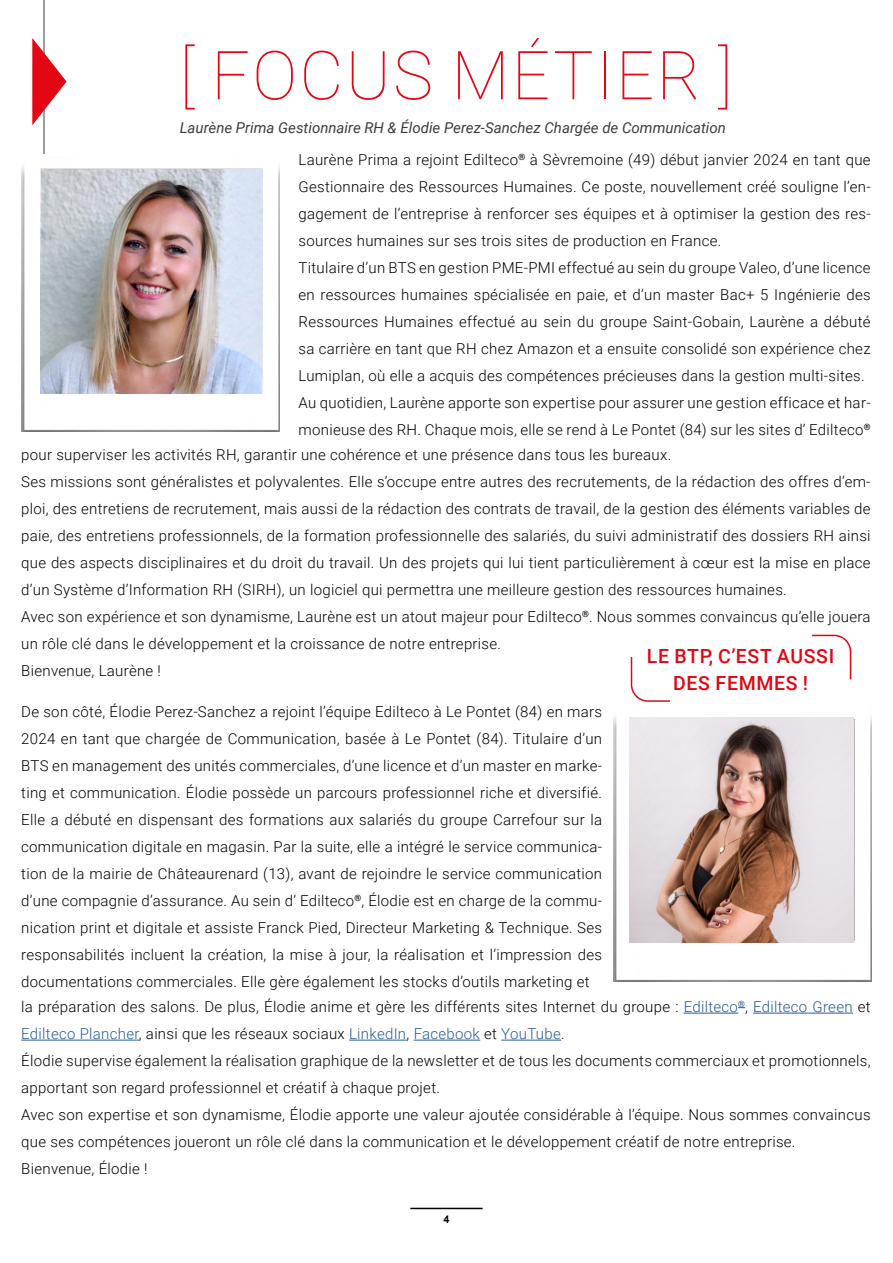
<style>
.page{position:relative;width:893px;height:1263px;background:#fff}
.page>*{position:absolute;margin:0;border:0;box-sizing:border-box;transform-origin:0 0}
.t1{font:100 67.5px "Roboto";letter-spacing:.035em;color:#e30613}
.t2{font:500 19.5px/27px "Roboto";letter-spacing:.035em;color:#e30613;text-align:center}
.t3{font:300 15px/27px "Roboto";letter-spacing:.02em;color:#000}
.t4{font:italic 15px/32.1px "Roboto";color:#3c3d42}
.t5{font:700 12px "Conduit ITC";color:#000}
.s1{font-weight:300;font-style:normal;color:#000}
.s2{color:#275b9b}
</style>
<div class="page">
<hr style="left:410px;top:1208px;width:73px;height:1px;background:#000">
<hr style="left:44px;top:0;width:1px;height:426px;background:#3c3d42">
<svg style="left:32px;top:38px;width:35px;height:87px"></svg>
<img style="left:21px;top:154px;width:259px;height:278px">
<img style="left:41px;top:169px;width:222px;height:224px">
<img style="left:613px;top:717px;width:258px;height:265px">
<hr style="left:684px;top:1013px;width:54px;height:1px;background:#275b9b">
<hr style="left:753px;top:1013px;width:100px;height:1px;background:#275b9b">
<hr style="left:21px;top:1040px;width:118px;height:1px;background:#275b9b">
<hr style="left:349px;top:1040px;width:58px;height:1px;background:#275b9b">
<hr style="left:414px;top:1040px;width:66px;height:1px;background:#275b9b">
<hr style="left:501px;top:1040px;width:60px;height:1px;background:#275b9b">
<img style="left:629px;top:718px;width:225px;height:225px">
<svg style="left:630px;top:657px;width:40px;height:45px"></svg>
<svg style="left:812px;top:634px;width:40px;height:46px"></svg>
<h1 class="t1" style="left:179px;top:28px;width:555px">[ FOCUS MÉTIER ]</h1>
<p class="t4" style="left:299px;top:111px;width:574px;text-indent:-119px">Laurène Prima Gestionnaire RH &amp; Élodie Perez-Sanchez Chargée de Communication<br><span class="s1">Laurène Prima a rejoint Edilteco</span><sup>®</sup> <span class="s1">à Sèvremoine (49) début janvier 2024 en tant que</span></p>
<p class="t3" style="left:299px;top:173px;width:574px">Gestionnaire des Ressources Humaines. Ce poste, nouvellement créé souligne l’en&shy;gagement de l’entreprise à renforcer ses équipes et à optimiser la gestion des res&shy;sources humaines sur ses trois sites de production en France.<br>Titulaire d’un BTS en gestion PME-PMI effectué au sein du groupe Valeo, d’une licence en ressources humaines spécialisée en paie, et d’un master Bac+ 5 Ingénierie des Ressources Humaines effectué au sein du groupe Saint-Gobain, Laurène a débuté sa carrière en tant que RH chez Amazon et a ensuite consolidé son expérience chez Lumiplan, où elle a acquis des compétences précieuses dans la gestion multi-sites.<br>Au quotidien, Laurène apporte son expertise pour assurer une gestion efficace et har&shy;monieuse des RH. Chaque mois, elle se rend à Le Pontet (84) sur les sites d’ Edilteco<sup>®</sup></p>
<p class="t3" style="left:21px;top:440px;width:851px">pour superviser les activités RH, garantir une cohérence et une présence dans tous les bureaux.<br>Ses missions sont généralistes et polyvalentes. Elle s’occupe entre autres des recrutements, de la rédaction des offres d’em&shy;ploi, des entretiens de recrutement, mais aussi de la rédaction des contrats de travail, de la gestion des éléments variables de paie, des entretiens professionnels, de la formation professionnelle des salariés, du suivi administratif des dossiers RH ainsi que des aspects disciplinaires et du droit du travail. Un des projets qui lui tient particulièrement à cœur est la mise en place d’un Système d’Information RH (SIRH), un logiciel qui permettra une meilleure gestion des ressources humaines.<br>Avec son expérience et son dynamisme, Laurène est un atout majeur pour Edilteco<sup>®</sup>. Nous sommes convaincus qu’elle jouera un rôle clé dans le développement et la croissance de notre entreprise.<br>Bienvenue, Laurène !</p>
<p class="t3" style="left:21px;top:698px;width:582px;text-align:justify">De son côté, Élodie Perez-Sanchez a rejoint l’équipe Edilteco à Le Pontet (84) en mars 2024 en tant que chargée de Communication, basée à Le Pontet (84). Titulaire d’un BTS en management des unités commerciales, d’une licence et d’un master en marke&shy;ting et communication. Élodie possède un parcours professionnel riche et diversifié.<br>Elle a débuté en dispensant des formations aux salariés du groupe Carrefour sur la communication digitale en magasin. Par la suite, elle a intégré le service communica&shy;tion de la mairie de Châteaurenard (13), avant de rejoindre le service communication d’une compagnie d’assurance. Au sein d’ Edilteco<sup>®</sup>, Élodie est en charge de la commu&shy;nication print et digitale et assiste Franck Pied, Directeur Marketing &amp; Technique. Ses responsabilités incluent la création, la mise à jour, la réalisation et l’impression des documentations commerciales. Elle gère également les stocks d’outils marketing et</p>
<p class="t3" style="left:21px;top:992px;width:851px">la préparation des salons. De plus, Élodie anime et gère les différents sites Internet du groupe : <span class="s2">Edilteco</span><sup>®</sup>, <span class="s2">Edilteco Green</span> et <span class="s2">Edilteco Plancher</span>, ainsi que les réseaux sociaux <span class="s2">LinkedIn</span>, <span class="s2">Facebook</span> et <span class="s2">YouTube</span>.<br>Élodie supervise également la réalisation graphique de la newsletter et de tous les documents commerciaux et promotionnels, apportant son regard professionnel et créatif à chaque projet.<br>Avec son expertise et son dynamisme, Élodie apporte une valeur ajoutée considérable à l’équipe. Nous sommes convaincus que ses compétences joueront un rôle clé dans la communication et le développement créatif de notre entreprise.<br>Bienvenue, Élodie !</p>
<h2 class="t2" style="left:647px;top:642px;width:189px">LE BTP, C’EST AUSSI<br>DES FEMMES !</h2>
<p class="t5" style="left:443px;top:1212px;width:8px">4</p>
</div>
